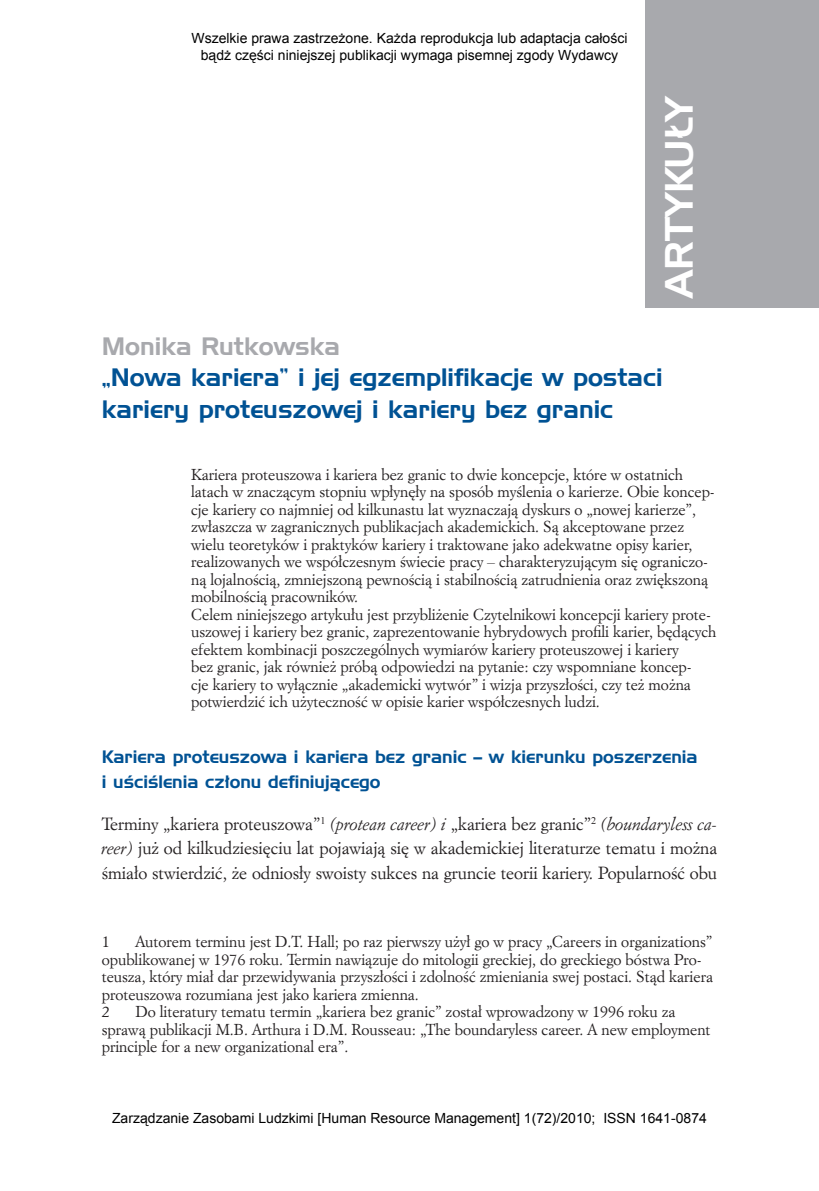
<style>
.page{position:relative;width:819px;height:1191px;background:#fff}
.page>*{position:absolute;margin:0;border:0;box-sizing:border-box;transform-origin:0 0}
.t1{font:38.5px "Handel Gothic EU";color:#fff}
.t2{font:24.5px/31.5px "Handel Gothic EU";color:#005294}
.t3{font:24.5px "Handel Gothic EU";color:#a8a9ad}
.t4{font:17.5px/24.5px "Italian Garmnd EU";color:#231f20;text-align:justify}
.t5{font:17.5px/24.5px "Handel Gothic EU";color:#005294}
.t6{font:15.75px/17.5px "Italian Garmnd EU";color:#231f20}
.t7{font:14px/16.8px "Arial";color:#000;text-align:center}
.s1{font-style:italic}
</style>
<div class="page">
<div style="left:645px;top:0;width:174px;height:308px;background:#a8a9ad"></div>
<p class="t7" style="left:191px;top:30px;width:437px">Wszelkie prawa zastrzeżone. Każda reprodukcja lub adaptacja całości bądż części niniejszej publikacji wymaga pisemnej zgody Wydawcy</p>
<h1 class="t1" style="left:655px;top:298px;width:205px;rotate:-90deg">ARTYKUŁY</h1>
<h2 class="t3" style="left:102px;top:331px;width:240px">Monika Rutkowska</h2>
<h2 class="t2" style="left:102px;top:361px;width:562px">„Nowa kariera” i jej egzemplifikacje w postaci kariery proteuszowej i kariery bez granic</h2>
<p class="t6" style="left:191px;top:466px;width:526px">Kariera proteuszowa i kariera bez granic to dwie koncepcje, które w ostatnich latach w znaczącym stopniu wpłynęły na sposób myślenia o karierze. Obie koncep&shy;cje kariery co najmniej od kilkunastu lat wyznaczają dyskurs o „nowej karierze”, zwłaszcza w zagranicznych publikacjach akademickich. Są akceptowane przez wielu teoretyków i praktyków kariery i traktowane jako adekwatne opisy karier, realizowanych we współczesnym świecie pracy – charakteryzującym się ograniczo&shy;ną lojalnością, zmniejszoną pewnością i stabilnością zatrudnienia oraz zwiększoną mobilnością pracowników.<br>Celem niniejszego artykułu jest przybliżenie Czytelnikowi koncepcji kariery prote&shy;uszowej i kariery bez granic, zaprezentowanie hybrydowych profili karier, będących efektem kombinacji poszczególnych wymiarów kariery proteuszowej i kariery<br>bez granic, jak również próbą odpowiedzi na pytanie: czy wspomniane koncep-<br>cje kariery to wyłącznie „akademicki wytwór” i wizja przyszłości, czy też można potwierdzić ich użyteczność w opisie karier współczesnych ludzi.</p>
<p class="t5" style="left:102px;top:744px;width:597px">Kariera proteuszowa i kariera bez granic – w kierunku poszerzenia i uściślenia członu definiującego</p>
<p class="t4" style="left:102px;top:812px;width:617px">Terminy „kariera proteuszowa”<sup>1</sup> <span class="s1">(protean career) i</span> „kariera bez granic”<sup>2</sup> <span class="s1">(boundaryless ca&shy;reer)</span> już od kilkudziesięciu lat pojawiają się w akademickiej literaturze tematu i można śmiało stwierdzić, że odniosły swoisty sukces na gruncie teorii kariery. Popularność obu</p>
<p class="t6" style="left:102px;top:933px;width:613px;text-indent:34px">Autorem terminu jest D.T. Hall; po raz pierwszy użył go w pracy „Careers in organizations” opublikowanej w 1976 roku. Termin nawiązuje do mitologii greckiej, do greckiego bóstwa Pro&shy;teusza, który miał dar przewidywania przyszłości i zdolność zmieniania swej postaci. Stąd kariera proteuszowa rozumiana jest jako kariera zmienna.<br>2</p>
<p class="t6" style="left:102px;top:933px;width:9px">1</p>
<p class="t6" style="left:102px;top:1003px;width:610px;text-indent:34px">Do literatury tematu termin „kariera bez granic” został wprowadzony w 1996 roku za sprawą publikacji M.B. Arthura i D.M. Rousseau: „The boundaryless career. A new employment principle for a new organizational era”.</p>
<p class="t7" style="left:112px;top:1110px;width:596px">Zarządzanie Zasobami Ludzkimi [Human Resource Management] 1(72)/2010; ISSN 1641-0874</p>
</div>
